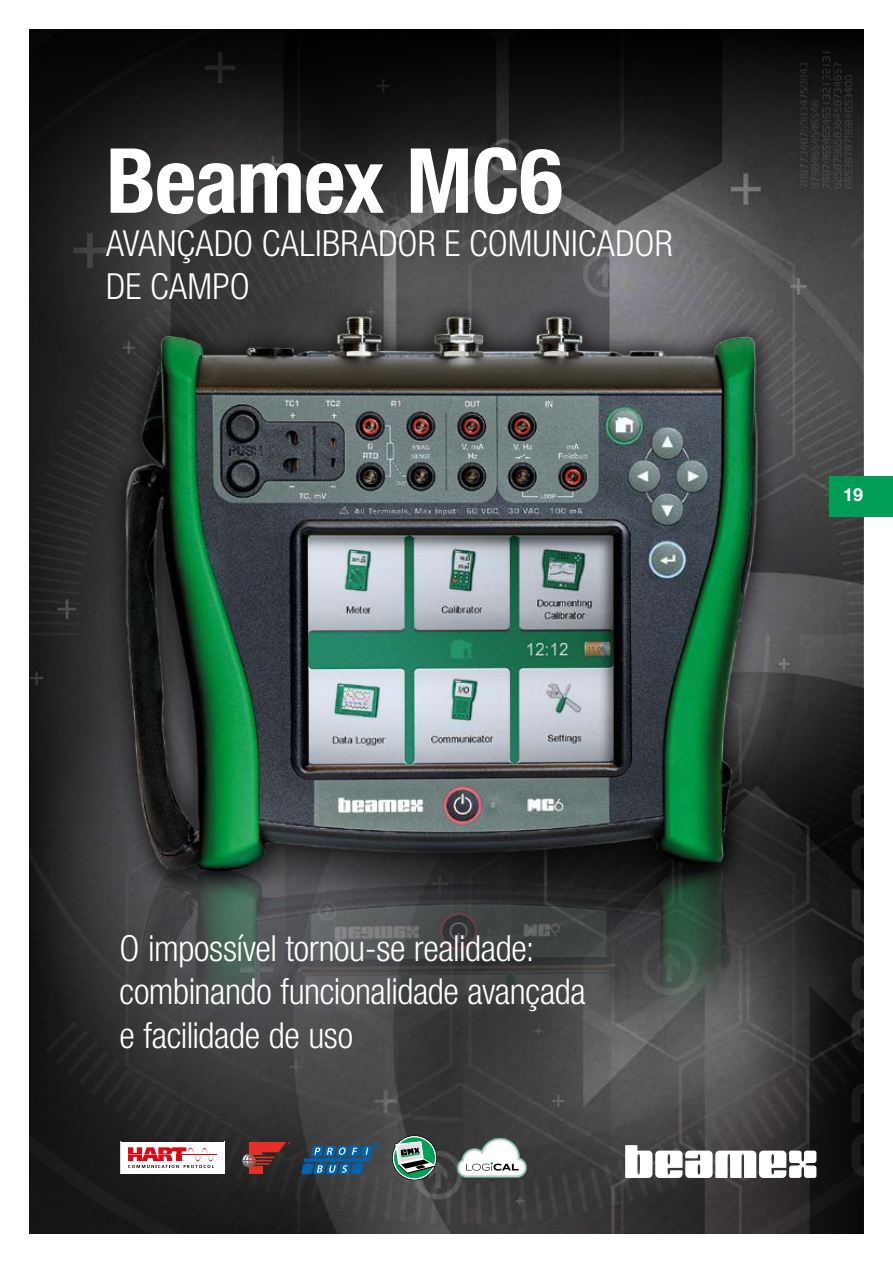
<style>
.page{position:relative;width:893px;height:1263px;background:#fff}
.page>*{position:absolute;margin:0;border:0;box-sizing:border-box;transform-origin:0 0}
.t1{font:700 condensed 90px "Helvetica Neue LT Pro";letter-spacing:-.015em;color:#fff}
.t2{font:300 condensed 36px/43.2px "Helvetica Neue LT Pro";letter-spacing:-.01em;color:#fff}
.t3{font:700 18px "Helvetica Neue LT Pro";color:#fff}
</style>
<div class="page">
<img style="left:30px;top:30px;width:833px;height:1203px">
<img style="left:30px;top:299px;width:799px;height:715px">
<div style="left:249px;top:1166px;width:13px;height:8px;background:#e63027"></div>
<svg style="left:243px;top:1142px;width:47px;height:25px"></svg>
<svg style="left:301px;top:1141px;width:79px;height:33px;background:#2b5a7e"></svg>
<svg style="left:393px;top:1136px;width:43px;height:44px"></svg>
<div style="left:392px;top:1136px;width:45px;height:44px;border:1px solid #000;border-radius:50%"></div>
<svg style="left:393px;top:1137px;width:43px;height:42px"></svg>
<div style="left:393px;top:1136px;width:43px;height:43px;border:1px solid #fff;border-radius:50%"></div>
<svg style="left:395px;top:1141px;width:41px;height:33px"></svg>
<svg style="left:457px;top:1138px;width:70px;height:40px"></svg>
<svg style="left:120px;top:1142px;width:105px;height:32px"></svg>
<svg style="left:625px;top:1145px;width:191px;height:33px"></svg>
<div style="left:829px;top:476px;width:64px;height:40px;background:#009d57"></div>
<h1 class="t1" style="left:106px;top:126px;width:458px">Beamex MC6</h1>
<p class="t2" style="left:106px;top:221px;width:568px">AVANÇADO CALIBRADOR E COMUNICADOR<br>DE CAMPO</p>
<p class="t3" style="left:843px;top:484px;width:21px">19</p>
<p class="t2" style="left:120px;top:927px;width:468px">O impossível tornou-se realidade: combinando funcionalidade avançada e facilidade de uso</p>
</div>
